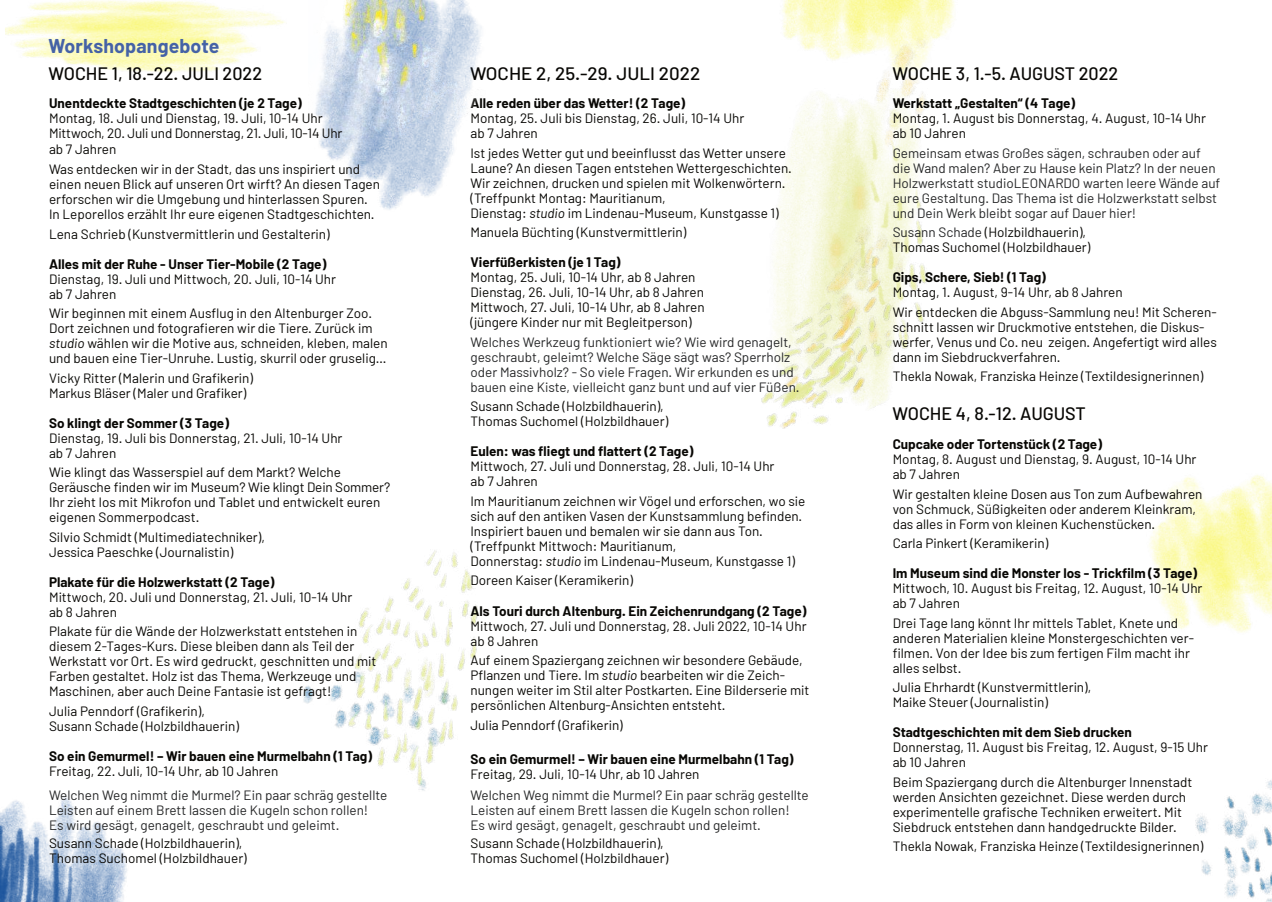
<style>
.page{position:relative;width:1272px;height:902px;background:#fff}
.page>*{position:absolute;margin:0;border:0;box-sizing:border-box;transform-origin:0 0}
.t1{font:700 19.5px "Barlow";letter-spacing:.01em;color:#4562a6}
.t2{font:500 18px "Barlow";color:#080704}
.t3{font:500 18px "Barlow";color:#080704;scale:1.04 1}
.t4{font:13.5px/15px "Barlow";color:#080704}
.t5{font:13.5px/15px "Barlow";color:#262728}
.t6{font:700 13.5px "Barlow";color:#080704}
.s1{font-style:italic}
.s2{color:#262728}
</style>
<div class="page">
<img style="left:5px;top:0;width:280px;height:72px">
<img style="left:778px;top:79px;width:149px;height:270px">
<img style="left:303px;top:550px;width:175px;height:241px">
<img style="left:761px;top:224px;width:141px;height:205px">
<img style="left:0;top:796px;width:127px;height:105px">
<img style="left:315px;top:0;width:167px;height:210px">
<img style="left:782px;top:0;width:172px;height:79px">
<img style="left:1149px;top:475px;width:122px;height:158px">
<img style="left:1195px;top:780px;width:76px;height:121px">
<h1 class="t1" style="left:49px;top:33px;width:172px">Workshopangebote</h1>
<h2 class="t2" style="left:49px;top:62px;width:215px">WOCHE 1, 18.-22. JULI 2022</h2>
<h2 class="t3" style="left:470px;top:62px;width:223px">WOCHE 2, 25.-29. JULI 2022</h2>
<p class="t6" style="left:470px;top:95px;width:216px">Alle reden über das Wetter! (2 Tage)</p>
<p class="t4" style="left:470px;top:110px;width:275px">Montag, 25. Juli bis Dienstag, 26. Juli, 10-14 Uhr ab 7 Jahren</p>
<p class="t4" style="left:470px;top:145px;width:323px">Ist jedes Wetter gut und beeinflusst das Wetter unsere Laune? An diesen Tagen entstehen Wettergeschichten.<br>Wir zeichnen, drucken und spielen mit Wolkenwörtern. (Treffpunkt Montag: Mauritianum,<br>Dienstag: <span class="s1">studio</span> im Lindenau-Museum, Kunstgasse 1)</p>
<p class="t4" style="left:470px;top:224px;width:217px">Manuela Büchting (Kunstvermittlerin)</p>
<p class="t6" style="left:470px;top:254px;width:152px">Vierfüßerkisten (je 1 Tag)</p>
<p class="t4" style="left:470px;top:269px;width:236px">Montag, 25. Juli, 10-14 Uhr, ab 8 Jahren Dienstag, 26. Juli, 10-14 Uhr, ab 8 Jahren Mittwoch, 27. Juli, 10-14 Uhr, ab 8 Jahren (jüngere Kinder nur mit Begleitperson)</p>
<p class="t5" style="left:470px;top:334px;width:330px">Welches Werkzeug funktioniert wie? Wie wird genagelt, geschraubt, geleimt? Welche Säge sägt was? Sperrholz oder Massivholz? - So viele Fragen. Wir erkunden es und bauen eine Kiste, vielleicht ganz bunt und auf vier Füßen.</p>
<p class="t4" style="left:470px;top:398px;width:199px">Susann Schade (Holzbildhauerin),<br>Thomas Suchomel (Holzbildhauer)</p>
<p class="t6" style="left:470px;top:443px;width:224px">Eulen: was fliegt und flattert (2 Tage)</p>
<p class="t4" style="left:470px;top:458px;width:305px">Mittwoch, 27. Juli und Donnerstag, 28. Juli, 10-14 Uhr ab 7 Jahren</p>
<p class="t4" style="left:470px;top:493px;width:336px">Im Mauritianum zeichnen wir Vögel und erforschen, wo sie sich auf den antiken Vasen der Kunstsammlung befinden.<br>Inspiriert bauen und bemalen wir sie dann aus Ton. (Treffpunkt Mittwoch: Mauritianum,<br>Donnerstag: <span class="s1">studio</span> im Lindenau-Museum, Kunstgasse 1)</p>
<p class="t4" style="left:470px;top:572px;width:164px">Doreen Kaiser (Keramikerin)</p>
<p class="t6" style="left:470px;top:602px;width:337px">Als Touri durch Altenburg. Ein Zeichenrundgang (2 Tage)</p>
<p class="t4" style="left:470px;top:617px;width:337px">Mittwoch, 27. Juli und Donnerstag, 28. Juli 2022, 10-14 Uhr ab 8 Jahren</p>
<p class="t4" style="left:470px;top:652px;width:340px">Auf einem Spaziergang zeichnen wir besondere Gebäude, Pflanzen und Tiere. Im <span class="s1">studio</span> bearbeiten wir die Zeich&shy;nungen weiter im Stil alter Postkarten. Eine Bilderserie mit persönlichen Altenburg-Ansichten entsteht.</p>
<p class="t4" style="left:470px;top:716px;width:154px">Julia Penndorf (Grafikerin)</p>
<p class="t6" style="left:470px;top:750px;width:324px">So ein Gemurmel! – Wir bauen eine Murmelbahn (1 Tag)</p>
<p class="t4" style="left:470px;top:766px;width:230px">Freitag, 29. Juli, 10-14 Uhr, ab 10 Jahren</p>
<p class="t5" style="left:470px;top:787px;width:340px">Welchen Weg nimmt die Murmel? Ein paar schräg gestellte<br>Leisten auf einem Brett lassen die Kugeln schon rollen!<br>Es wird gesägt, genagelt, geschraubt und geleimt.</p>
<p class="t4" style="left:470px;top:835px;width:199px">Susann Schade (Holzbildhauerin),<br>Thomas Suchomel (Holzbildhauer)</p>
<p class="t6" style="left:49px;top:94px;width:254px">Unentdeckte Stadtgeschichten (je 2 Tage)</p>
<p class="t4" style="left:49px;top:110px;width:295px">Montag, 18. Juli und Dienstag, 19. Juli, 10-14 Uhr<br>Mittwoch, 20. Juli und Donnerstag, 21. Juli, 10-14 Uhr</p>
<p class="t4" style="left:49px;top:139px;width:312px;line-height:19.5px">ab 7 Jahren<br>Was entdecken wir in der Stadt, das uns inspiriert und</p>
<p class="t4" style="left:49px;top:176px;width:332px">einen neuen Blick auf unseren Ort wirft? An diesen Tagen erforschen wir die Umgebung und hinterlassen Spuren.<br>In Leporellos erzählt Ihr eure eigenen Stadtgeschichten.</p>
<p class="t4" style="left:49px;top:225px;width:282px">Lena Schrieb (Kunstvermittlerin und Gestalterin)</p>
<p class="t6" style="left:49px;top:255px;width:279px">Alles mit der Ruhe - Unser Tier-Mobile (2 Tage)</p>
<p class="t4" style="left:49px;top:270px;width:288px">Dienstag, 19. Juli und Mittwoch, 20. Juli, 10-14 Uhr ab 7 Jahren</p>
<p class="t4" style="left:49px;top:305px;width:340px">Wir beginnen mit einem Ausflug in den Altenburger Zoo.<br>Dort zeichnen und fotografieren wir die Tiere. Zurück im <span class="s1">studio</span> wählen wir die Motive aus, schneiden, kleben, malen und bauen eine Tier-Unruhe. Lustig, skurril oder gruselig…</p>
<p class="t4" style="left:49px;top:369px;width:205px">Vicky Ritter (Malerin und Grafikerin)<br>Markus Bläser (Maler und Grafiker)</p>
<p class="t6" style="left:49px;top:414px;width:181px">So klingt der Sommer (3 Tage)</p>
<p class="t4" style="left:49px;top:429px;width:295px">Dienstag, 19. Juli bis Donnerstag, 21. Juli, 10-14 Uhr ab 7 Jahren</p>
<p class="t4" style="left:49px;top:464px;width:343px">Wie klingt das Wasserspiel auf dem Markt? Welche Geräusche finden wir im Museum? Wie klingt Dein Sommer?<br>Ihr zieht los mit Mikrofon und Tablet und entwickelt euren eigenen Sommerpodcast.</p>
<p class="t4" style="left:49px;top:528px;width:217px">Silvio Schmidt (Multimediatechniker),<br>Jessica Paeschke (Journalistin)</p>
<p class="t6" style="left:49px;top:573px;width:227px">Plakate für die Holzwerkstatt (2 Tage)</p>
<p class="t4" style="left:49px;top:588px;width:305px">Mittwoch, 20. Juli und Donnerstag, 21. Juli, 10-14 Uhr ab 8 Jahren</p>
<p class="t4" style="left:49px;top:623px;width:329px">Plakate für die Wände der Holzwerkstatt entstehen in diesem 2-Tages-Kurs. Diese bleiben dann als Teil der Werkstatt vor Ort. Es wird gedruckt, geschnitten und mit Farben gestaltet. Holz ist das Thema, Werkzeuge und Maschinen, aber auch Deine Fantasie ist gefragt!</p>
<p class="t4" style="left:49px;top:702px;width:191px">Julia Penndorf (Grafikerin),<br>Susann Schade (Holzbildhauerin)</p>
<p class="t6" style="left:49px;top:747px;width:324px">So ein Gemurmel! – Wir bauen eine Murmelbahn (1 Tag)</p>
<p class="t4" style="left:49px;top:762px;width:231px">Freitag, 22. Juli, 10-14 Uhr, ab 10 Jahren</p>
<p class="t5" style="left:49px;top:786px;width:340px">Welchen Weg nimmt die Murmel? Ein paar schräg gestellte<br>Leisten auf einem Brett lassen die Kugeln schon rollen!<br>Es wird gesägt, genagelt, geschraubt und geleimt.</p>
<p class="t4" style="left:49px;top:834px;width:199px">Susann Schade (Holzbildhauerin),<br>Thomas Suchomel (Holzbildhauer)</p>
<h2 class="t2" style="left:892px;top:62px;width:227px">WOCHE 3, 1.-5. AUGUST 2022</h2>
<p class="t6" style="left:892px;top:95px;width:184px">Werkstatt „Gestalten“ (4 Tage)</p>
<p class="t4" style="left:892px;top:110px;width:315px">Montag, 1. August bis Donnerstag, 4. August, 10-14 Uhr ab 10 Jahren</p>
<p class="t5" style="left:892px;top:145px;width:329px">Gemeinsam etwas Großes sägen, schrauben oder auf die Wand malen? Aber zu Hause kein Platz? In der neuen Holzwerkstatt studioLEONARDO warten leere Wände auf eure Gestaltung. Das Thema ist die Holzwerkstatt selbst und Dein Werk bleibt sogar auf Dauer hier!</p>
<p class="t4" style="left:892px;top:224px;width:199px"><span class="s2">Susann Schade</span> (Holzbildhauerin),<br>Thomas Suchomel (Holzbildhauer)</p>
<p class="t6" style="left:892px;top:268px;width:155px">Gips, Schere, Sieb! (1 Tag)</p>
<p class="t4" style="left:892px;top:282px;width:325px;line-height:19.5px">Montag, 1. August, 9-14 Uhr, ab 8 Jahren<br>Wir entdecken die Abguss-Sammlung neu! Mit Scheren-</p>
<p class="t4" style="left:892px;top:318px;width:325px">schnitt lassen wir Druckmotive entstehen, die Diskus&shy;werfer, Venus und Co. neu zeigen. Angefertigt wird alles dann im Siebdruckverfahren.</p>
<p class="t4" style="left:892px;top:368px;width:312px">Thekla Nowak, Franziska Heinze (Textildesignerinnen)</p>
<h2 class="t2" style="left:892px;top:401px;width:195px">WOCHE 4, 8.-12. AUGUST</h2>
<p class="t6" style="left:892px;top:435px;width:211px">Cupcake oder Tortenstück (2 Tage)</p>
<p class="t4" style="left:892px;top:451px;width:305px">Montag, 8. August und Dienstag, 9. August, 10-14 Uhr ab 7 Jahren</p>
<p class="t4" style="left:892px;top:485px;width:311px">Wir gestalten kleine Dosen aus Ton zum Aufbewahren von Schmuck, Süßigkeiten oder anderem Kleinkram, das alles in Form von kleinen Kuchenstücken.</p>
<p class="t4" style="left:892px;top:535px;width:157px">Carla Pinkert (Keramikerin)</p>
<p class="t6" style="left:892px;top:564px;width:306px">Im Museum sind die Monster los - Trickfilm (3 Tage)</p>
<p class="t4" style="left:892px;top:580px;width:311px">Mittwoch, 10. August bis Freitag, 12. August, 10-14 Uhr ab 7 Jahren</p>
<p class="t4" style="left:892px;top:614px;width:303px">Drei Tage lang könnt Ihr mittels Tablet, Knete und anderen Materialien kleine Monstergeschichten ver&shy;filmen. Von der Idee bis zum fertigen Film macht ihr alles selbst.</p>
<p class="t4" style="left:892px;top:679px;width:200px">Julia Ehrhardt (Kunstvermittlerin),<br>Maike Steuer (Journalistin)</p>
<p class="t6" style="left:892px;top:723px;width:241px">Stadtgeschichten mit dem Sieb drucken</p>
<p class="t4" style="left:892px;top:739px;width:317px">Donnerstag, 11. August bis Freitag, 12. August, 9-15 Uhr ab 10 Jahren</p>
<p class="t4" style="left:892px;top:773px;width:301px">Beim Spaziergang durch die Altenburger Innenstadt werden Ansichten gezeichnet. Diese werden durch experimentelle grafische Techniken erweitert. Mit Siebdruck entstehen dann handgedruckte Bilder.</p>
<p class="t4" style="left:892px;top:838px;width:312px">Thekla Nowak, Franziska Heinze (Textildesignerinnen)</p>
</div>
